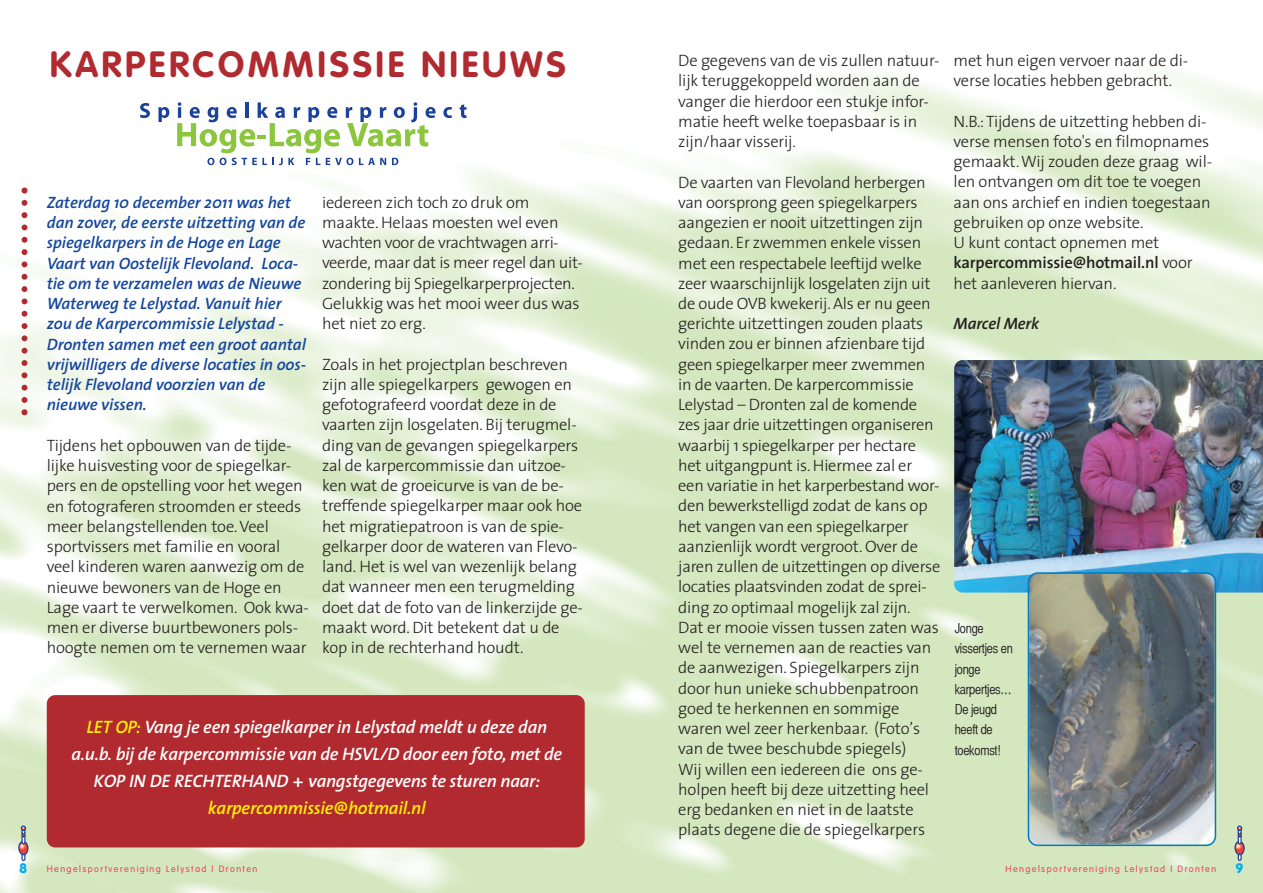
<style>
.page{position:relative;width:1263px;height:893px;background:#fff}
.page>*{position:absolute;margin:0;border:0;box-sizing:border-box;transform-origin:0 0}
.t1{font:700 36px "VAG Rounded";letter-spacing:.1em;color:#b02a2f}
.t2{font:italic 600 18px/27px "Thesis Sans";letter-spacing:-.01em;color:#fff;text-align:center}
.t3{font:italic 600 18px "Thesis Sans";letter-spacing:-.01em;color:#fff101}
.t4{font:300 16.5px/20.2px "The Sans";letter-spacing:-.01em;color:#231f20}
.t5{font:italic 600 16.5px/20.2px "Thesis Sans";color:#14469b}
.t6{font:italic 600 16.5px "The Sans";letter-spacing:-.01em;color:#231f20}
.t7{font:13.5px/20.2px "Helvetica CY Plain";letter-spacing:-.02em;color:#231f20}
.t8{font:900 13.5px "VAG Rounded";color:#00aeef}
.t9{font:300 9px "VAG Rounded";letter-spacing:.16em;color:#ee3d56}
.s1{color:#fff101}
.s2{font-weight:600}
</style>
<div class="page">
<img style="left:0;top:72px;width:1263px;height:821px">
<div style="left:1238px;top:845px;width:4px;height:16px;border:1px solid #1b3f94"></div>
<svg style="left:1235px;top:841px;width:9px;height:14px"></svg>
<div style="left:1234px;top:841px;width:11px;height:14px;border:1px solid #1b3f94;border-radius:50%"></div>
<div style="left:1238px;top:828px;width:4px;height:16px;border:1px solid #1b3f94"></div>
<svg style="left:1237px;top:825px;width:5px;height:13px"></svg>
<div style="left:22px;top:845px;width:3px;height:16px;border:1px solid #1b3f94"></div>
<svg style="left:19px;top:841px;width:9px;height:14px"></svg>
<div style="left:18px;top:841px;width:11px;height:14px;border:1px solid #1b3f94;border-radius:50%"></div>
<div style="left:22px;top:828px;width:3px;height:16px;border:1px solid #1b3f94"></div>
<svg style="left:21px;top:825px;width:5px;height:13px"></svg>
<div style="left:47px;top:695px;width:538px;height:152px;background:#b02a2f;border-radius:9px"></div>
<img style="left:954px;top:360px;width:309px;height:233px">
<svg style="left:1028px;top:572px;width:188px;height:274px;background:#737c7f"></svg>
<svg style="left:140px;top:103px;width:10px;height:15px"></svg>
<svg style="left:158px;top:107px;width:11px;height:15px"></svg>
<svg style="left:443px;top:107px;width:9px;height:11px"></svg>
<svg style="left:460px;top:104px;width:7px;height:14px"></svg>
<svg style="left:177px;top:102px;width:259px;height:63px"></svg>
<svg style="left:21px;top:188px;width:7px;height:227px"></svg>
<h1 class="t1" style="left:50px;top:49px;width:518px">KARPERCOMMISSIE NIEUWS</h1>
<p class="t5" style="left:47px;top:194px;width:261px">Zaterdag 10 december 2011 was het dan zover, de eerste uitzetting van de spiegelkarpers in de Hoge en Lage Vaart van Oostelijk Flevoland. Loca&shy;tie om te verzamelen was de Nieuwe Waterweg te Lelystad. Vanuit hier zou de Karpercommissie Lelystad - Dronten samen met een groot aantal vrijwilligers de diverse locaties in oos&shy;telijk Flevoland voorzien van de nieuwe vissen.</p>
<p class="t4" style="left:47px;top:437px;width:264px">Tijdens het opbouwen van de tijde&shy;lijke huisvesting voor de spiegelkar&shy;pers en de opstelling voor het wegen en fotograferen stroomden er steeds meer belangstellenden toe. Veel sportvissers met familie en vooral veel kinderen waren aanwezig om de nieuwe bewoners van de Hoge en Lage vaart te verwelkomen. Ook kwa&shy;men er diverse buurtbewoners pols&shy;hoogte nemen om te vernemen waar</p>
<p class="t4" style="left:322px;top:194px;width:262px">iedereen zich toch zo druk om maakte. Helaas moesten wel even wachten voor de vrachtwagen arri&shy;veerde, maar dat is meer regel dan uit&shy;zondering bij Spiegelkarperprojecten.<br>Gelukkig was het mooi weer dus was het niet zo erg.</p>
<p class="t4" style="left:322px;top:356px;width:262px">Zoals in het projectplan beschreven zijn alle spiegelkarpers gewogen en gefotografeerd voordat deze in de vaarten zijn losgelaten. Bij terugmel&shy;ding van de gevangen spiegelkarpers zal de karpercommissie dan uitzoe&shy;ken wat de groeicurve is van de be&shy;treffende spiegelkarper maar ook hoe het migratiepatroon is van de spie&shy;gelkarper door de wateren van Flevo&shy;land. Het is wel van wezenlijk belang dat wanneer men een terugmelding doet dat de foto van de linkerzijde ge&shy;maakt word. Dit betekent dat u de kop in de rechterhand houdt.</p>
<p class="t2" style="left:71px;top:715px;width:492px"><span class="s1">LET OP:</span> Vang je een spiegelkarper in Lelystad meldt u deze dan a.u.b. bij de karpercommissie van de HSVL/D door een foto, met de<br>KOP IN DE RECHTERHAND + vangstgegevens te sturen naar:</p>
<p class="t3" style="left:208px;top:801px;width:219px">karpercommissie@hotmail.nl</p>
<p class="t4" style="left:678px;top:52px;width:263px">De gegevens van de vis zullen natuur&shy;lijk teruggekoppeld worden aan de vanger die hierdoor een stukje infor&shy;matie heeft welke toepasbaar is in zijn/haar visserij.</p>
<p class="t4" style="left:678px;top:173px;width:264px">De vaarten van Flevoland herbergen van oorsprong geen spiegelkarpers aangezien er nooit uitzettingen zijn gedaan. Er zwemmen enkele vissen met een respectabele leeftijd welke zeer waarschijnlijk losgelaten zijn uit de oude OVB kwekerij. Als er nu geen gerichte uitzettingen zouden plaats vinden zou er binnen afzienbare tijd geen spiegelkarper meer zwemmen in de vaarten. De karpercommissie Lelystad – Dronten zal de komende zes jaar drie uitzettingen organiseren waarbij 1 spiegelkarper per hectare het uitgangpunt is. Hiermee zal er een variatie in het karperbestand wor&shy;den bewerkstelligd zodat de kans op het vangen van een spiegelkarper aanzienlijk wordt vergroot. Over de jaren zullen de uitzettingen op diverse locaties plaatsvinden zodat de sprei&shy;ding zo optimaal mogelijk zal zijn.<br>Dat er mooie vissen tussen zaten was wel te vernemen aan de reacties van de aanwezigen. Spiegelkarpers zijn door hun unieke schubbenpatroon goed te herkennen en sommige waren wel zeer herkenbaar. (Foto’s van de twee beschubde spiegels)<br>Wij willen een iedereen die ons ge&shy;holpen heeft bij deze uitzetting heel erg bedanken en niet in de laatste plaats degene die de spiegelkarpers</p>
<p class="t4" style="left:954px;top:52px;width:236px">met hun eigen vervoer naar de di&shy;verse locaties hebben gebracht.</p>
<p class="t4" style="left:954px;top:113px;width:260px">N.B.: Tijdens de uitzetting hebben di&shy;verse mensen foto's en filmopnames gemaakt. Wij zouden deze graag wil&shy;len ontvangen om dit toe te voegen aan ons archief en indien toegestaan gebruiken op onze website.<br>U kunt contact opnemen met <span class="s2">karpercommissie@hotmail.nl</span> voor het aanleveren hiervan.</p>
<p class="t6" style="left:954px;top:317px;width:87px">Marcel Merk</p>
<p class="t7" style="left:955px;top:619px;width:60px">Jonge vissertjes en jonge karpertjes…<br>De jeugd heeft de toekomst!</p>
<p class="t8" style="left:20px;top:863px;width:9px">8</p>
<p class="t9" style="left:47px;top:865px;width:212px">Hengelsportvereniging Lelystad | Dronten</p>
<p class="t9" style="left:1005px;top:865px;width:212px">Hengelsportvereniging Lelystad | Dronten</p>
<p class="t8" style="left:1236px;top:863px;width:9px">9</p>
</div>
